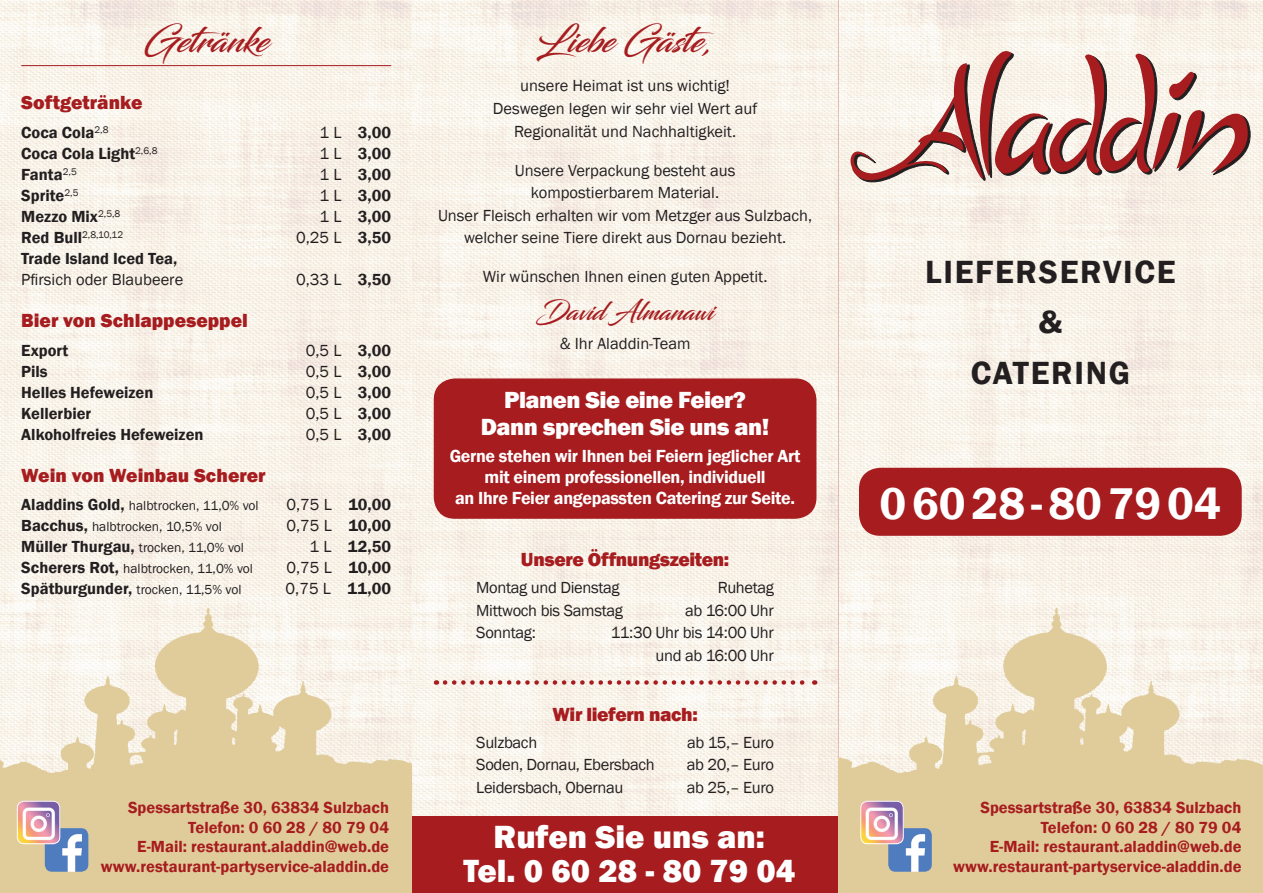
<style>
.page{position:relative;width:1263px;height:893px;background:#fff}
.page>*{position:absolute;margin:0;border:0;box-sizing:border-box;transform-origin:0 0}
.t1{font:600 45.75px "Franklin Gothic";letter-spacing:.005em;color:#fff}
.t2{font:34.5px "Blacksword";color:#a61c1f}
.t3{font:800 33px/33.8px "Franklin Gothic";color:#fff;text-align:center}
.t4{font:600 33px/51px "Franklin Gothic";letter-spacing:.05em;color:#231f20;text-align:center}
.t5{font:25.5px "Blacksword";color:#a61c1f}
.t6{font:800 24px/27px "Franklin Gothic";letter-spacing:-.02em;color:#fff;text-align:center}
.t7{font:800 19.5px "Franklin Gothic";color:#a61c1f}
.t8{font:800 19.5px "Franklin Gothic";letter-spacing:-.02em;color:#a61c1f}
.t9{font:600 18px/21px "Franklin Gothic";letter-spacing:-.02em;color:#fff;text-align:center}
.t10{font:16.5px/22.5px "Franklin Gothic";color:#231f20;text-align:center}
.t11{font:600 16.5px/19.5px "Franklin Gothic";color:#a61c1f;text-align:right}
.t12{font:600 16.5px "Franklin Gothic";color:#231f20}
.t13{font:16.5px/22.5px "Franklin Gothic";letter-spacing:-.02em;color:#231f20;text-align:right}
.t14{font:13.5px "Franklin Gothic";color:#231f20}
.t15{font:9.9px "Franklin Gothic";color:#231f20}
.s1{font-weight:400}
.s2{font-weight:600;font-size:16.5px}
.s3{font-weight:600}
</style>
<div class="page">
<img style="left:0;top:0;width:837px;height:816px">
<svg style="left:837px;top:0;width:426px;height:816px"></svg>
<svg style="left:847px;top:49px;width:404px;height:145px"></svg>
<img style="left:838px;top:609px;width:425px;height:284px">
<img style="left:0;top:609px;width:412px;height:284px">
<div style="left:859px;top:468px;width:383px;height:68px;background:#a61c1f;border-radius:21px"></div>
<img style="left:888px;top:828px;width:44px;height:44px">
<img style="left:45px;top:828px;width:43px;height:44px">
<img style="left:860px;top:801px;width:43px;height:43px">
<div style="left:860px;top:801px;width:43px;height:43px;border:1px solid #fff;border-radius:7px"></div>
<img style="left:17px;top:801px;width:43px;height:43px">
<div style="left:17px;top:801px;width:43px;height:43px;border:1px solid #fff;border-radius:7px"></div>
<hr style="left:21px;top:65px;width:370px;height:1px;background:#a61c1f">
<div style="left:434px;top:378px;width:382px;height:141px;background:#a61c1f;border-radius:21px"></div>
<div style="left:412px;top:816px;width:426px;height:77px;background:#a61c1f"></div>
<svg style="left:445px;top:680px;width:370px;height:5px"></svg>
<h2 class="t2" style="left:144px;top:20px;width:126px">Getränke</h2>
<p class="t7" style="left:21px;top:90px;width:123px">Softgetränke</p>
<p class="t12" style="left:21px;top:122px;width:89px">Coca Cola<sup>2,8</sup></p>
<p class="t12" style="left:320px;top:122px;width:73px"><span class="s1">1 L</span> 3,00</p>
<p class="t12" style="left:21px;top:143px;width:138px">Coca Cola Light<sup>2,6,8</sup></p>
<p class="t12" style="left:320px;top:143px;width:73px"><span class="s1">1 L</span> 3,00</p>
<p class="t12" style="left:21px;top:164px;width:57px">Fanta<sup>2,5</sup></p>
<p class="t12" style="left:320px;top:164px;width:73px"><span class="s1">1 L</span> 3,00</p>
<p class="t12" style="left:21px;top:185px;width:59px">Sprite<sup>2,5</sup></p>
<p class="t12" style="left:320px;top:185px;width:73px"><span class="s1">1 L</span> 3,00</p>
<p class="t12" style="left:21px;top:206px;width:101px">Mezzo Mix<sup>2,5,8</sup></p>
<p class="t12" style="left:320px;top:206px;width:73px"><span class="s1">1 L</span> 3,00</p>
<p class="t15" style="left:21px;top:228px;width:103px"><span class="s2">Red Bull</span>2,8,10,12</p>
<p class="t10" style="left:296px;top:227px;width:97px">0,25 L <span class="s3">3,50</span></p>
<p class="t12" style="left:21px;top:248px;width:158px">Trade Island Iced Tea,</p>
<p class="t10" style="left:21px;top:269px;width:164px">Pfirsich oder Blaubeere</p>
<p class="t10" style="left:296px;top:269px;width:97px">0,33 L <span class="s3">3,50</span></p>
<p class="t7" style="left:21px;top:308px;width:228px">Bier von Schlappeseppel</p>
<p class="t12" style="left:21px;top:340px;width:49px">Export</p>
<p class="t10" style="left:306px;top:339px;width:87px">0,5 L <span class="s3">3,00</span></p>
<p class="t12" style="left:21px;top:361px;width:28px">Pils</p>
<p class="t10" style="left:306px;top:360px;width:87px">0,5 L <span class="s3">3,00</span></p>
<p class="t12" style="left:21px;top:382px;width:134px">Helles Hefeweizen</p>
<p class="t10" style="left:306px;top:381px;width:87px">0,5 L <span class="s3">3,00</span></p>
<p class="t12" style="left:21px;top:403px;width:72px">Kellerbier</p>
<p class="t10" style="left:306px;top:402px;width:87px">0,5 L <span class="s3">3,00</span></p>
<p class="t12" style="left:21px;top:424px;width:184px">Alkoholfreies Hefeweizen</p>
<p class="t10" style="left:306px;top:423px;width:87px">0,5 L <span class="s3">3,00</span></p>
<p class="t7" style="left:21px;top:462px;width:246px">Wein von Weinbau Scherer</p>
<p class="t14" style="left:21px;top:497px;width:239px"><span class="s2">Aladdins Gold,</span> halbtrocken, 11,0% vol</p>
<p class="t10" style="left:286px;top:494px;width:106px">0,75 L <span class="s3">10,00</span></p>
<p class="t14" style="left:21px;top:518px;width:202px"><span class="s2">Bacchus,</span> halbtrocken, 10,5% vol</p>
<p class="t10" style="left:286px;top:515px;width:106px">0,75 L <span class="s3">10,00</span></p>
<p class="t14" style="left:21px;top:539px;width:224px"><span class="s2">Müller Thurgau,</span> trocken, 11,0% vol</p>
<p class="t12" style="left:310px;top:536px;width:83px"><span class="s1">1 L</span> 12,50</p>
<p class="t14" style="left:21px;top:560px;width:233px"><span class="s2">Scherers Rot,</span> halbtrocken, 11,0% vol</p>
<p class="t10" style="left:286px;top:557px;width:106px">0,75 L <span class="s3">10,00</span></p>
<p class="t14" style="left:21px;top:581px;width:222px"><span class="s2">Spätburgunder,</span> trocken, 11,5% vol</p>
<p class="t10" style="left:286px;top:578px;width:107px">0,75 L <span class="s3">11,00</span></p>
<p class="t11" style="left:101px;top:798px;width:290px">Spessartstraße 30, 63834 Sulzbach Telefon: 0 60 28 / 80 79 04<br>E-Mail: restaurant.aladdin@web.de www.restaurant-partyservice-aladdin.de</p>
<h2 class="t2" style="left:536px;top:20px;width:181px">Liebe Gäste,</h2>
<p class="t10" style="left:493px;top:75px;width:266px">unsere Heimat ist uns wichtig!<br>Deswegen legen wir sehr viel Wert auf<br>Regionalität und Nachhaltigkeit.</p>
<p class="t10" style="left:438px;top:159px;width:376px">Unsere Verpackung besteht aus<br>kompostierbarem Material.<br>Unser Fleisch erhalten wir vom Metzger aus Sulzbach, welcher seine Tiere direkt aus Dornau bezieht.</p>
<p class="t10" style="left:483px;top:266px;width:286px">Wir wünschen Ihnen einen guten Appetit.</p>
<h3 class="t5" style="left:536px;top:297px;width:179px">David Almanawi</h3>
<p class="t10" style="left:560px;top:332px;width:132px">&amp; Ihr Aladdin-Team</p>
<h3 class="t6" style="left:481px;top:386px;width:290px">Planen Sie eine Feier?<br>Dann sprechen Sie uns an!</h3>
<p class="t9" style="left:450px;top:446px;width:352px">Gerne stehen wir Ihnen bei Feiern jeglicher Art mit einem professionellen, individuell<br>an Ihre Feier angepassten Catering zur Seite.</p>
<p class="t8" style="left:521px;top:547px;width:210px">Unsere Öffnungszeiten:</p>
<p class="t13" style="left:476px;top:577px;width:145px">Montag und Dienstag</p>
<p class="t13" style="left:718px;top:577px;width:58px">Ruhetag</p>
<p class="t13" style="left:476px;top:600px;width:148px">Mittwoch bis Samstag</p>
<p class="t10" style="left:685px;top:600px;width:90px">ab 16:00 Uhr</p>
<p class="t13" style="left:476px;top:622px;width:61px">Sonntag:</p>
<p class="t13" style="left:611px;top:622px;width:165px">11:30 Uhr bis 14:00 Uhr und ab 16:00 Uhr</p>
<p class="t8" style="left:552px;top:702px;width:147px">Wir liefern nach:</p>
<p class="t13" style="left:476px;top:732px;width:62px">Sulzbach</p>
<p class="t10" style="left:687px;top:732px;width:88px">ab 15,– Euro</p>
<p class="t13" style="left:476px;top:754px;width:180px">Soden, Dornau, Ebersbach</p>
<p class="t10" style="left:687px;top:754px;width:89px">ab 20,– Euro</p>
<p class="t13" style="left:476px;top:777px;width:149px">Leidersbach, Obernau</p>
<p class="t10" style="left:687px;top:777px;width:89px">ab 25,– Euro</p>
<h3 class="t3" style="left:463px;top:820px;width:333px">Rufen Sie uns an:<br>Tel. 0 60 28 - 80 79 04</h3>
<h3 class="t4" style="left:925px;top:246px;width:252px">Lieferservice &amp;<br>Catering</h3>
<h1 class="t1" style="left:880px;top:475px;width:343px">06028-807904</h1>
<p class="t11" style="left:953px;top:798px;width:290px">Spessartstraße 30, 63834 Sulzbach Telefon: 0 60 28 / 80 79 04<br>E-Mail: restaurant.aladdin@web.de www.restaurant-partyservice-aladdin.de</p>
</div>
